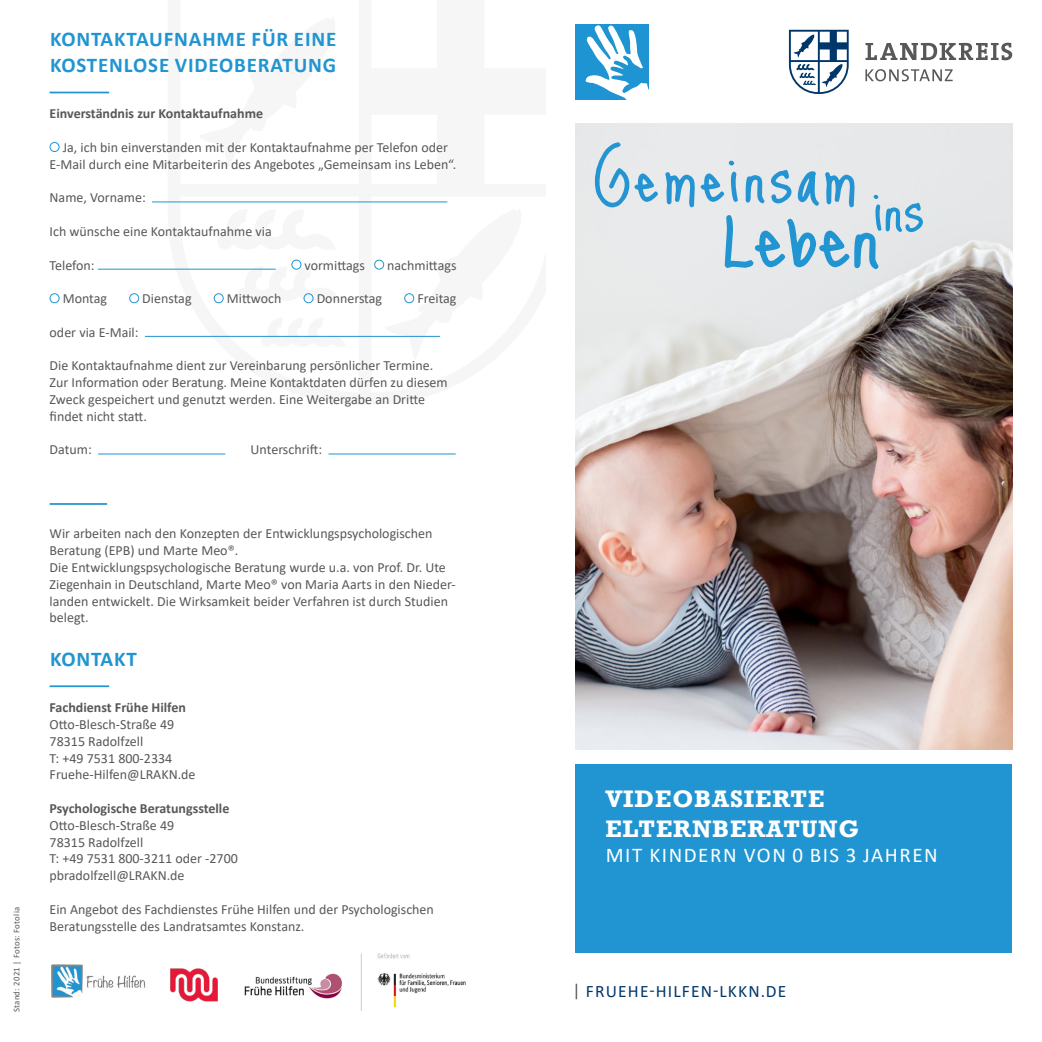
<style>
.page{position:relative;width:1042px;height:1042px;background:#fff}
.page>*{position:absolute;margin:0;border:0;box-sizing:border-box;transform-origin:0 0}
.t1{font:700 24.5px "Rockwell";letter-spacing:.035em;color:#fff}
.Headline_12_pt_mit_L{font:700 21px/26.2px "Calibri";letter-spacing:.04em;color:#2194d2}
.t2{font:21px "Calibri";letter-spacing:.075em;color:#fff}
.t3{font:17.5px "Calibri";letter-spacing:.07em;color:#00376b}
.t4{font:14px/16.8px "Calibri";color:#57585a}
.t5{font:700 14px "Calibri";color:#57585a}
.Fließtext_10_pt{font:8.75px "Calibri";letter-spacing:.03em;color:#57585a}
.s1{color:#57585a}
</style>
<div class="page">
<svg style="left:168px;top:201px;width:280px;height:136px"></svg>
<div style="left:575px;top:764px;width:437px;height:188px;background:#2194d2"></div>
<img style="left:170px;top:968px;width:48px;height:34px">
<img style="left:575px;top:124px;width:437px;height:625px">
<hr style="left:50px;top:92px;width:59px;height:1px;background:#2194d2">
<hr style="left:50px;top:685px;width:59px;height:2px;background:#2194d2">
<div style="left:50px;top:142px;width:10px;height:10px;border:1px solid #2194d2;border-radius:50%"></div>
<hr style="left:152px;top:201px;width:295px;height:1px;background:#2194d2">
<hr style="left:98px;top:269px;width:178px;height:1px;background:#2194d2">
<div style="left:291px;top:260px;width:10px;height:10px;border:1px solid #2194d2;border-radius:50%"></div>
<div style="left:374px;top:260px;width:10px;height:10px;border:1px solid #2194d2;border-radius:50%"></div>
<div style="left:50px;top:293px;width:10px;height:10px;border:1px solid #2194d2;border-radius:50%"></div>
<div style="left:129px;top:293px;width:10px;height:10px;border:1px solid #2194d2;border-radius:50%"></div>
<div style="left:214px;top:293px;width:10px;height:10px;border:1px solid #2194d2;border-radius:50%"></div>
<div style="left:304px;top:293px;width:9px;height:10px;border:1px solid #2194d2;border-radius:50%"></div>
<div style="left:404px;top:293px;width:10px;height:10px;border:1px solid #2194d2;border-radius:50%"></div>
<hr style="left:145px;top:336px;width:295px;height:1px;background:#2194d2">
<hr style="left:98px;top:453px;width:127px;height:1px;background:#2194d2">
<hr style="left:328px;top:453px;width:128px;height:1px;background:#2194d2">
<hr style="left:50px;top:503px;width:57px;height:2px;background:#2194d2">
<img style="left:51px;top:964px;width:95px;height:34px">
<svg style="left:865px;top:69px;width:87px;height:12px"></svg>
<svg style="left:865px;top:43px;width:147px;height:17px"></svg>
<svg style="left:789px;top:30px;width:59px;height:64px"></svg>
<img style="left:244px;top:953px;width:222px;height:58px">
<svg style="left:575px;top:24px;width:74px;height:75px"></svg>
<svg style="left:595px;top:142px;width:328px;height:127px;background:#c8dbe6"></svg>
<p class="Headline_12_pt_mit_L" style="left:50px;top:25px;width:288px">KONTAKTAUFNAHME FÜR EINE<br>KOSTENLOSE VIDEOBERATUNG</p>
<p class="t5" style="left:50px;top:104px;width:215px">Einverständnis zur Kontaktaufnahme</p>
<p class="t4" style="left:63px;top:139px;width:387px">Ja, ich bin einverstanden mit der Kontaktaufnahme per Telefon oder</p>
<p class="t4" style="left:50px;top:155px;width:408px">E-Mail durch eine Mitarbeiterin des Angebotes „Gemeinsam ins Leben“.</p>
<p class="t4" style="left:50px;top:189px;width:98px">Name, Vorname:</p>
<p class="t4" style="left:50px;top:223px;width:224px">Ich wünsche eine Kontaktaufnahme via</p>
<p class="t4" style="left:50px;top:256px;width:47px">Telefon:</p>
<p class="t4" style="left:304px;top:256px;width:62px">vormittags</p>
<p class="t4" style="left:387px;top:256px;width:71px">nachmittags</p>
<p class="t4" style="left:63px;top:290px;width:46px">Montag</p>
<p class="t4" style="left:142px;top:290px;width:51px">Dienstag</p>
<p class="t4" style="left:227px;top:290px;width:56px">Mittwoch</p>
<p class="t4" style="left:317px;top:290px;width:67px">Donnerstag</p>
<p class="t4" style="left:417px;top:290px;width:41px">Freitag</p>
<p class="t4" style="left:50px;top:323px;width:90px">oder via E-Mail:</p>
<p class="t4" style="left:50px;top:357px;width:400px">Die Kontaktaufnahme dient zur Vereinbarung persönlicher Termine.<br>Zur Information oder Beratung. Meine Kontaktdaten dürfen zu diesem<br>Zweck gespeichert und genutzt werden. Eine Weitergabe an Dritte</p>
<p class="t4" style="left:50px;top:407px;width:99px">findet nicht statt.</p>
<p class="t4" style="left:50px;top:441px;width:44px">Datum:</p>
<p class="t4" style="left:251px;top:441px;width:73px">Unterschrift:</p>
<p class="Fließtext_10_pt" style="left:11px;top:1012px;width:107px;rotate:-90deg">Stand: 2021 | Fotos: Fotolia</p>
<p class="t4" style="left:50px;top:525px;width:384px">Wir arbeiten nach den Konzepten der Entwicklungspsychologischen<br>Beratung (EPB) und Marte Meo®.</p>
<p class="t4" style="left:50px;top:559px;width:408px">Die Entwicklungspsychologische Beratung wurde u.a. von Prof. Dr. Ute Ziegenhain in Deutschland, Marte Meo® von Maria Aarts in den Nieder&shy;landen entwickelt. Die Wirksamkeit beider Verfahren ist durch Studien belegt.</p>
<p class="Headline_12_pt_mit_L" style="left:50px;top:645px;width:88px">KONTAKT</p>
<p class="t5" style="left:50px;top:697px;width:138px">Fachdienst Frühe Hilfen</p>
<p class="t4" style="left:50px;top:715px;width:126px">Otto-Blesch-Straße 49</p>
<p class="t4" style="left:50px;top:732px;width:95px">78315 Radolfzell</p>
<p class="t4" style="left:50px;top:749px;width:124px">T: +49 7531 800-2334</p>
<p class="t4" style="left:50px;top:766px;width:147px">Fruehe-Hilfen@LRAKN.de</p>
<p class="t5" style="left:50px;top:798px;width:181px">Psychologische Beratungsstelle</p>
<p class="t4" style="left:50px;top:816px;width:126px">Otto-Blesch-Straße 49</p>
<p class="t4" style="left:50px;top:833px;width:95px">78315 Radolfzell</p>
<p class="t4" style="left:50px;top:850px;width:190px">T: +49 7531 800-3211 oder -2700</p>
<p class="t4" style="left:50px;top:867px;width:136px">pbradolfzell@LRAKN.de</p>
<p class="t4" style="left:50px;top:900px;width:386px">Ein Angebot des Fachdienstes Frühe Hilfen und der Psychologischen<br>Beratungsstelle des Landratsamtes Konstanz.</p>
<p class="t1" style="left:605px;top:784px;width:220px">VIDEOBASIERTE</p>
<p class="t1" style="left:605px;top:813px;width:255px">ELTERNBERATUNG</p>
<p class="t2" style="left:606px;top:840px;width:333px">MIT KINDERN VON 0 BIS 3 JAHREN</p>
<p class="t3" style="left:572px;top:979px;width:216px"><span class="s1">|</span> FRUEHE-HILFEN-LKKN.DE</p>
</div>
